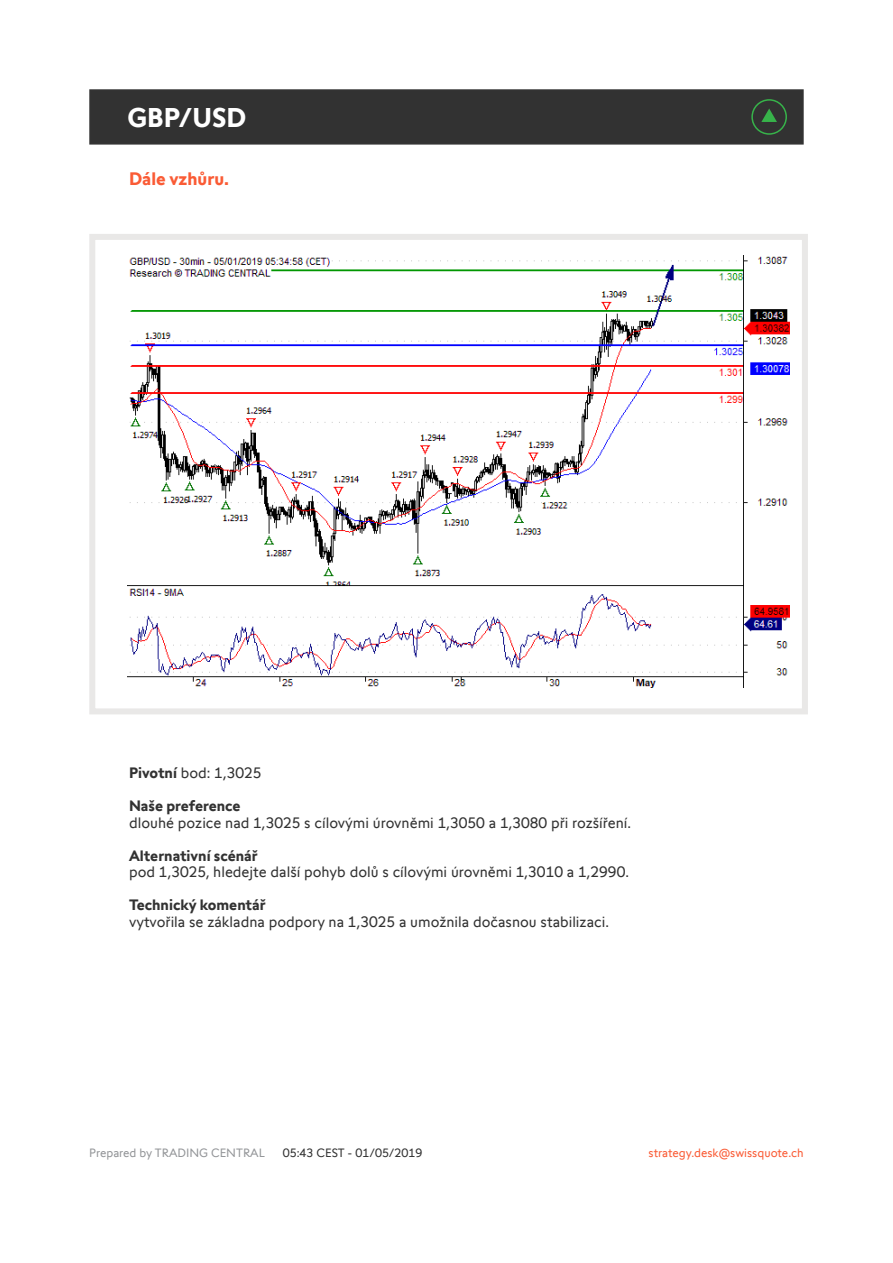
<style>
.page{position:relative;width:893px;height:1263px;background:#fff}
.page>*{position:absolute;margin:0;border:0;box-sizing:border-box;transform-origin:0 0}
.t1{font:700 27px "Swissquote CT";color:#fff}
.t2{font:700 18px "Swissquote CT";color:#fa5b35}
.t3{font:15px "Swissquote CT";color:#323232}
.t4{font:700 15px "Swissquote CT";color:#323232}
.t5{font:12px "Swissquote CT";color:#fa5b35}
.t6{font:12px "Swissquote CT";color:#939598}
.t7{font:12px "Swissquote CT";color:#323232}
.s1{font-weight:700}
</style>
<div class="page">
<div style="left:89px;top:234px;width:719px;height:480px;border:6px solid #e9e8e7"></div>
<div style="left:89px;top:89px;width:715px;height:56px;background:#323232;border:2px solid #323232"></div>
<img style="left:128px;top:255px;width:661px;height:432px">
<svg style="left:751px;top:99px;width:36px;height:36px"></svg>
<h1 class="t1" style="left:128px;top:101px;width:120px">GBP/USD</h1>
<p class="t2" style="left:129px;top:168px;width:102px">Dále vzhůru.</p>
<p class="t3" style="left:129px;top:764px;width:134px"><span class="s1">Pivotní</span> bod: 1,3025</p>
<p class="t4" style="left:129px;top:797px;width:113px">Naše preference</p>
<p class="t3" style="left:129px;top:814px;width:503px">dlouhé pozice nad 1,3025 s cílovými úrovněmi 1,3050 a 1,3080 při rozšíření.</p>
<p class="t4" style="left:129px;top:846px;width:130px">Alternativní scénář</p>
<p class="t3" style="left:129px;top:863px;width:501px">pod 1,3025, hledejte další pohyb dolů s cílovými úrovněmi 1,3010 a 1,2990.</p>
<p class="t4" style="left:129px;top:896px;width:138px">Technický komentář</p>
<p class="t3" style="left:129px;top:913px;width:481px">vytvořila se základna podpory na 1,3025 a umožnila dočasnou stabilizaci.</p>
<p class="t6" style="left:89px;top:1145px;width:177px">Prepared by TRADING CENTRAL</p>
<p class="t7" style="left:283px;top:1145px;width:141px">05:43 CEST - 01/05/2019</p>
<p class="t5" style="left:649px;top:1145px;width:157px">strategy.desk@swissquote.ch</p>
</div>
